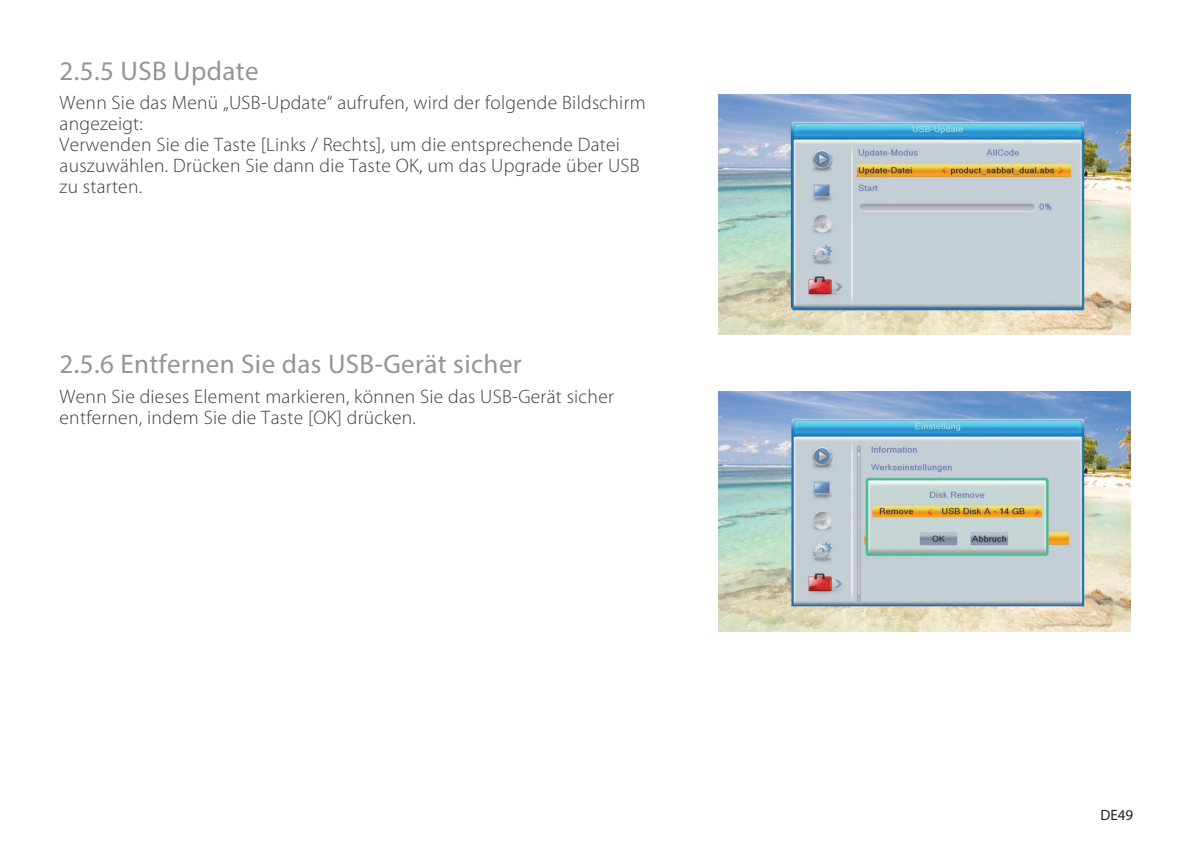
<style>
.page{position:relative;width:1191px;height:851px;background:#fff}
.page>*{position:absolute;margin:0;border:0;box-sizing:border-box;transform-origin:0 0}
.t1{font:27px "Myriad Pro";letter-spacing:.015em;color:#939598}
.t2{font:300 19.5px/21px "Myriad Pro";letter-spacing:.015em;color:#3e3e3f}
.t3{font:15px "Myriad Pro";color:#231f20}
</style>
<div class="page">
<img style="left:718px;top:94px;width:412px;height:241px">
<img style="left:718px;top:391px;width:412px;height:240px">
<h1 class="t1" style="left:60px;top:54px;width:201px">2.5.5 USB Update</h1>
<p class="t2" style="left:60px;top:92px;width:587px">Wenn Sie das Menü „USB-Update“ aufrufen, wird der folgende Bildschirm angezeigt:<br>Verwenden Sie die Taste [Links / Rechts], um die entsprechende Datei auszuwählen. Drücken Sie dann die Taste OK, um das Upgrade über USB zu starten.</p>
<h1 class="t1" style="left:60px;top:348px;width:464px">2.5.6 Entfernen Sie das USB-Gerät sicher</h1>
<p class="t2" style="left:60px;top:386px;width:556px">Wenn Sie dieses Element markieren, können Sie das USB-Gerät sicher entfernen, indem Sie die Taste [OK] drücken.</p>
<p class="t3" style="left:1100px;top:805px;width:34px">DE49</p>
</div>
